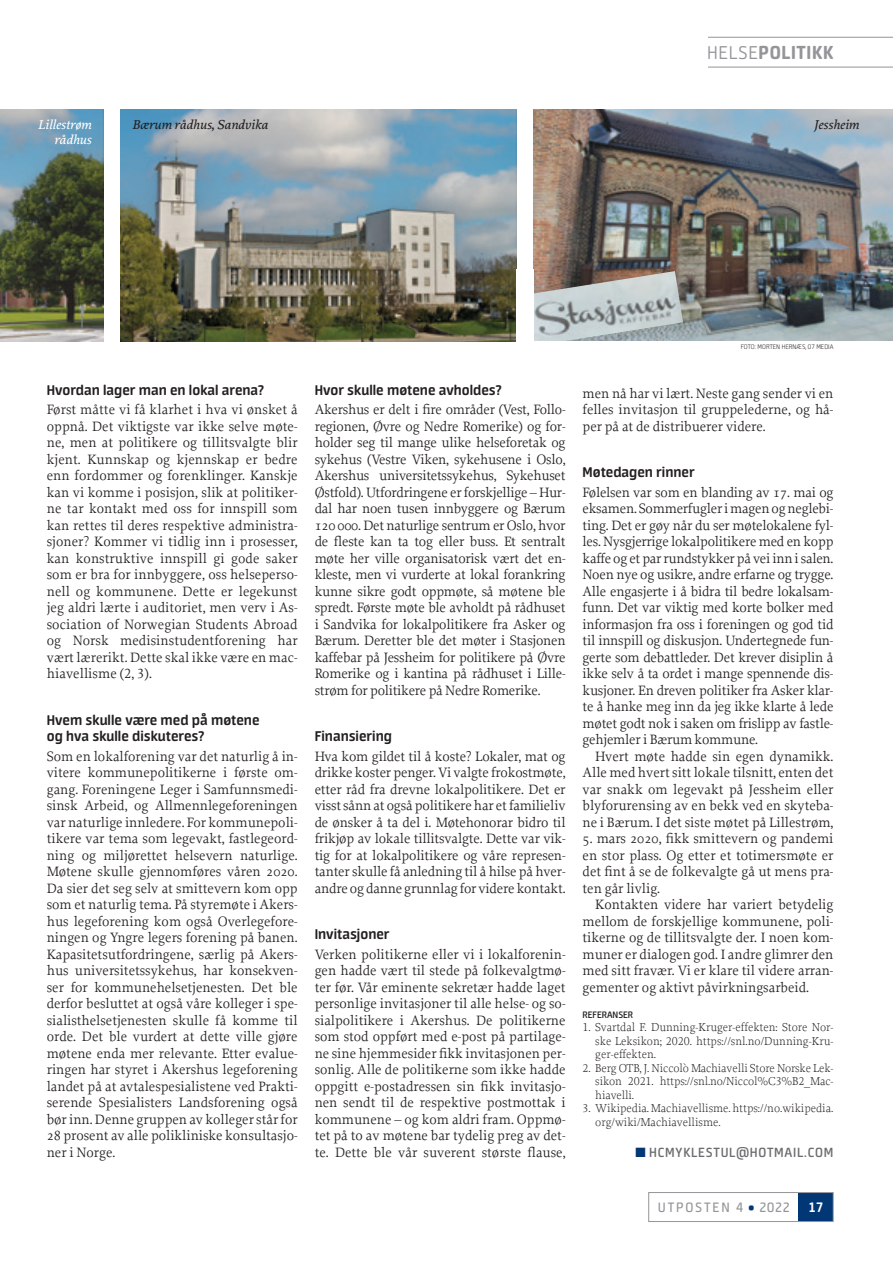
<style>
.page{position:relative;width:893px;height:1263px;background:#fff}
.page>*{position:absolute;margin:0;border:0;box-sizing:border-box;transform-origin:0 0}
.t1{font:800 21px "Neuron";letter-spacing:.03em;color:#939598}
.t2{font:700 15.75px/16.5px "Neuron";color:#231f20}
.t3{font:15.3px "Neuron";letter-spacing:.115em;color:#939598}
.t4{font:600 15px "Neuron";letter-spacing:.05em;color:#6c6d70}
.t5{font:14.25px/16.5px "Proforma";color:#231f20;text-align:justify}
.t6{font:italic 500 13.5px "Proforma";color:#231f20}
.t7{font:italic 500 13.5px "Proforma";color:#fff}
.t8{font:300 12px/13.5px "Proforma";color:#231f20;text-align:justify}
.t9{font:600 10.5px "Neuron";color:#231f20}
.t10{font:200 7.5px "Neuron";color:#231f20}
.s1{font-weight:300}
.s2{font-family:"Proforma Book SC"}
.s3{font-family:"Proforma Light SC";font-weight:400}
.s4{color:#013775}
.s5{font-weight:900;color:#013775}
.s6{font-weight:700;color:#fff}
</style>
<div class="page">
<div style="left:799px;top:1192px;width:34px;height:29px;background:#013775"></div>
<div style="left:648px;top:1192px;width:185px;height:30px;border:1px solid #939598"></div>
<hr style="left:708px;top:67px;width:185px;height:1px;background:#939598">
<hr style="left:708px;top:37px;width:185px;height:1px;background:#939598">
<img style="left:120px;top:109px;width:397px;height:232px">
<img style="left:0;top:109px;width:103px;height:232px">
<img style="left:534px;top:109px;width:359px;height:232px">
<img style="left:534px;top:271px;width:149px;height:70px">
<p class="t7" style="left:38px;top:116px;width:55px">Lillestrøm</p>
<p class="t6" style="left:132px;top:116px;width:137px">Bærum rådhus, Sandvika</p>
<p class="t7" style="left:54px;top:131px;width:39px">rådhus</p>
<h1 class="t1" style="left:707px;top:41px;width:128px"><span class="s1">HELSE</span>POLITIKK</h1>
<p class="t6" style="left:814px;top:116px;width:47px">Jessheim</p>
<p class="t2" style="left:47px;top:381px;width:219px">Hvordan lager man en lokal arena?</p>
<p class="t5" style="left:47px;top:401px;width:252px">Først måtte vi få klarhet i hva vi ønsket å oppnå. Det viktigste var ikke selve møte&shy;ne, men at politikere og tillitsvalgte blir kjent. Kunnskap og kjennskap er bedre enn fordommer og forenklinger. Kanskje kan vi komme i posisjon, slik at politiker&shy;ne tar kontakt med oss for innspill som kan rettes til deres respektive administra&shy;sjoner? Kommer vi tidlig inn i prosesser, kan konstruktive innspill gi gode saker som er bra for innbyggere, oss helseperso&shy;nell og kommunene. Dette er legekunst jeg aldri lærte i auditoriet, men verv i As&shy;sociation of Norwegian Students Abroad og Norsk medisinstudentforening har vært lærerikt. Dette skal ikke være en mac&shy;hiavellisme (<span class="s2">2, 3</span>).</p>
<p class="t2" style="left:47px;top:711px;width:214px">Hvem skulle være med på møtene og hva skulle diskuteres?</p>
<p class="t5" style="left:47px;top:748px;width:252px">Som en lokalforening var det naturlig å in&shy;vitere kommunepolitikerne i første om&shy;gang. Foreningene Leger i Samfunnsmedi&shy;sinsk Arbeid, og Allmennlegeforeningen var naturlige innledere. For kommunepoli&shy;tikere var tema som legevakt, fastlegeord&shy;ning og miljørettet helsevern naturlige.<br>Møtene skulle gjennomføres våren 2020.<br>Da sier det seg selv at smittevern kom opp som et naturlig tema. På styremøte i Akers&shy;hus legeforening kom også Overlegefore&shy;ningen og Yngre legers forening på banen.<br>Kapasitetsutfordringene, særlig på Akers&shy;hus universitetssykehus, har konsekven&shy;ser for kommunehelsetjenesten. Det ble derfor besluttet at også våre kolleger i spe&shy;sialisthelsetjenesten skulle få komme til orde. Det ble vurdert at dette ville gjøre møtene enda mer relevante. Etter evalue&shy;ringen har styret i Akershus legeforening landet på at avtalespesialistene ved Prakti&shy;serende Spesialisters Landsforening også bør inn. Denne gruppen av kolleger står for 28 prosent av alle polikliniske konsultasjo&shy;ner i Norge.</p>
<p class="t2" style="left:315px;top:381px;width:188px">Hvor skulle møtene avholdes?</p>
<p class="t5" style="left:315px;top:401px;width:252px">Akershus er delt i fire områder (Vest, Follo&shy;regionen, Øvre og Nedre Romerike) og for&shy;holder seg til mange ulike helseforetak og sykehus (Vestre Viken, sykehusene i Oslo, Akershus universitetssykehus, Sykehuset Østfold). Utfordringene er forskjellige – Hur&shy;dal har noen tusen innbyggere og Bærum 120 000. Det naturlige sentrum er Oslo, hvor de fleste kan ta tog eller buss. Et sentralt møte her ville organisatorisk vært det en&shy;kleste, men vi vurderte at lokal forankring kunne sikre godt oppmøte, så møtene ble spredt. Første møte ble avholdt på rådhuset i Sandvika for lokalpolitikere fra Asker og Bærum. Deretter ble det møter i Stasjonen kaffebar på Jessheim for politikere på Øvre Romerike og i kantina på rådhuset i Lille&shy;strøm for politikere på Nedre Romerike.</p>
<p class="t2" style="left:315px;top:728px;width:79px">Finansiering</p>
<p class="t5" style="left:315px;top:748px;width:252px">Hva kom gildet til å koste? Lokaler, mat og drikke koster penger. Vi valgte frokostmøte, etter råd fra drevne lokalpolitikere. Det er visst sånn at også politikere har et familieliv de ønsker å ta del i. Møtehonorar bidro til frikjøp av lokale tillitsvalgte. Dette var vik&shy;tig for at lokalpolitikere og våre represen&shy;tanter skulle få anledning til å hilse på hver&shy;andre og danne grunnlag for videre kontakt.</p>
<p class="t2" style="left:315px;top:926px;width:76px">Invitasjoner</p>
<p class="t5" style="left:315px;top:946px;width:252px">Verken politikerne eller vi i lokalforenin&shy;gen hadde vært til stede på folkevalgtmø&shy;ter før. Vår eminente sekretær hadde laget personlige invitasjoner til alle helse- og so&shy;sialpolitikere i Akershus. De politikerne som stod oppført med e-post på partilage&shy;ne sine hjemmesider fikk invitasjonen per&shy;sonlig. Alle de politikerne som ikke hadde oppgitt e-postadressen sin fikk invitasjo&shy;nen sendt til de respektive postmottak i kommunene – og kom aldri fram. Oppmø&shy;tet på to av møtene bar tydelig preg av det&shy;te. Dette ble vår suverent største flause,</p>
<p class="t10" style="left:741px;top:343px;width:94px">FOTO: MORTEN HERNÆS, 07 MEDIA</p>
<p class="t5" style="left:583px;top:385px;width:252px">men nå har vi lært. Neste gang sender vi en felles invitasjon til gruppelederne, og hå&shy;per på at de distribuerer videre.</p>
<p class="t2" style="left:583px;top:464px;width:114px">Møtedagen rinner</p>
<p class="t5" style="left:583px;top:484px;width:252px">Følelsen var som en blanding av 17. mai og eksamen. Sommerfugler i magen og neglebi&shy;ting. Det er gøy når du ser møtelokalene fyl&shy;les. Nysgjerrige lokalpolitikere med en kopp kaffe og et par rundstykker på vei inn i salen.<br>Noen nye og usikre, andre erfarne og trygge.<br>Alle engasjerte i å bidra til bedre lokalsam&shy;funn. Det var viktig med korte bolker med informasjon fra oss i foreningen og god tid til innspill og diskusjon. Undertegnede fun&shy;gerte som debattleder. Det krever disiplin å ikke selv å ta ordet i mange spennende dis&shy;kusjoner. En dreven politiker fra Asker klar&shy;te å hanke meg inn da jeg ikke klarte å lede møtet godt nok i saken om frislipp av fastle&shy;gehjemler i Bærum kommune.</p>
<p class="t5" style="left:583px;top:748px;width:252px;text-indent:13px">Hvert møte hadde sin egen dynamikk.<br>Alle med hvert sitt lokale tilsnitt, enten det var snakk om legevakt på Jessheim eller blyforurensing av en bekk ved en skyteba&shy;ne i Bærum. I det siste møtet på Lillestrøm,</p>
<p class="t5" style="left:583px;top:830px;width:252px">5. mars 2020, fikk smittevern og pandemi en stor plass. Og etter et totimersmøte er det fint å se de folkevalgte gå ut mens pra&shy;ten går livlig.</p>
<p class="t5" style="left:583px;top:896px;width:252px;text-indent:13px">Kontakten videre har variert betydelig mellom de forskjellige kommunene, poli&shy;tikerne og de tillitsvalgte der. I noen kom&shy;muner er dialogen god. I andre glimrer den med sitt fravær. Vi er klare til videre arran&shy;gementer og aktivt påvirkningsarbeid.</p>
<p class="t9" style="left:583px;top:1009px;width:52px">REFERANSER</p>
<p class="t8" style="left:595px;top:1020px;width:240px;text-indent:-13px"><span class="s3">1.</span> Svartdal F. Dunning-Kruger-effekten: Store Nor&shy;ske Leksikon; <span class="s3">2020</span>. https://snl.no/Dunning-Kru&shy;ger-effekten.</p>
<p class="t8" style="left:595px;top:1061px;width:240px;text-indent:-13px"><span class="s3">2.</span> Berg OTB, J. Niccolò Machiavelli Store Norske Lek&shy;sikon <span class="s3">2021.</span> https://snl.no/Niccol%C<span class="s3">3</span>%B<span class="s3">2</span>_Mac&shy;hiavelli.</p>
<p class="t8" style="left:595px;top:1101px;width:240px;text-indent:-13px"><span class="s3">3.</span> Wikipedia. Machiavellisme. https://no.wikipedia. org/wiki/Machiavellisme.</p>
<p class="t4" style="left:636px;top:1144px;width:199px"><span class="s4">■</span> HCMYKLESTUL@HOTMAIL.COM</p>
<p class="t3" style="left:658px;top:1199px;width:167px">UTPOSTEN 4 <span class="s5">•</span> 2022 <span class="s6">17</span></p>
</div>
